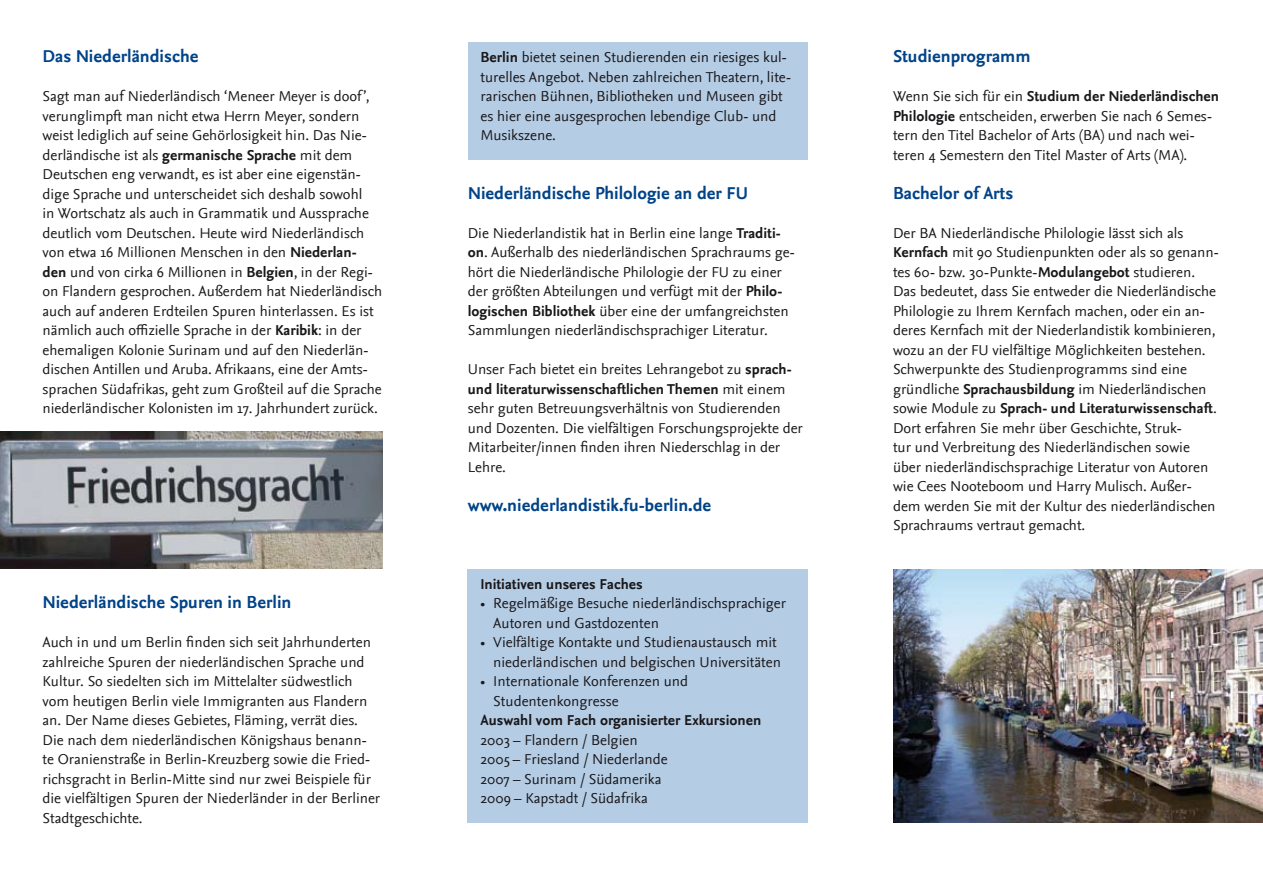
<style>
.page{position:relative;width:1263px;height:893px;background:#fff}
.page>*{position:absolute;margin:0;border:0;box-sizing:border-box;transform-origin:0 0}
.t1{font:700 18px "Nexus Sans";color:#004388}
.t2{font:15px/19.5px "Nexus Sans";color:#1a171b}
.t3{font:700 15px "Nexus Sans";color:#1a171b}
.s1{font-weight:700}
</style>
<div class="page">
<div style="left:468px;top:42px;width:340px;height:117px;background:#b5cde4"></div>
<div style="left:468px;top:569px;width:340px;height:254px;background:#b5cde4"></div>
<img style="left:893px;top:569px;width:370px;height:254px">
<img style="left:0;top:431px;width:383px;height:137px">
<p class="t1" style="left:43px;top:46px;width:158px">Das Niederländische</p>
<p class="t2" style="left:43px;top:87px;width:341px">Sagt man auf Niederländisch ‘Meneer Meyer is doof’, verunglimpft man nicht etwa Herrn Meyer, sondern weist lediglich auf seine Gehörlosigkeit hin. Das Nie&shy;derländische ist als <span class="s1">germanische Sprache</span> mit dem Deutschen eng verwandt, es ist aber eine eigenstän&shy;dige Sprache und unterscheidet sich deshalb sowohl<br>in Wortschatz als auch in Grammatik und Aussprache deutlich vom Deutschen. Heute wird Niederländisch von etwa 16 Millionen Menschen in den <span class="s1">Niederlan&shy;den</span> und von cirka 6 Millionen in <span class="s1">Belgien</span>, in der Regi&shy;on Flandern gesprochen. Außerdem hat Niederländisch auch auf anderen Erdteilen Spuren hinterlassen. Es ist nämlich auch offizielle Sprache in der <span class="s1">Karibik</span>: in der ehemaligen Kolonie Surinam und auf den Niederlän&shy;dischen Antillen und Aruba. Afrikaans, eine der Amts&shy;sprachen Südafrikas, geht zum Großteil auf die Sprache niederländischer Kolonisten im 17. Jahrhundert zurück.</p>
<p class="t1" style="left:43px;top:592px;width:250px">Niederländische Spuren in Berlin</p>
<p class="t2" style="left:43px;top:633px;width:339px">Auch in und um Berlin finden sich seit Jahrhunderten zahlreiche Spuren der niederländischen Sprache und Kultur. So siedelten sich im Mittelalter südwestlich vom heutigen Berlin viele Immigranten aus Flandern an. Der Name dieses Gebietes, Fläming, verrät dies.<br>Die nach dem niederländischen Königshaus benann&shy;te Oranienstraße in Berlin-Kreuzberg sowie die Fried&shy;richsgracht in Berlin-Mitte sind nur zwei Beispiele für die vielfältigen Spuren der Niederländer in der Berliner Stadtgeschichte.</p>
<p class="t2" style="left:480px;top:48px;width:312px"><span class="s1">Berlin</span> bietet seinen Studierenden ein riesiges kul&shy;turelles Angebot. Neben zahlreichen Theatern, lite&shy;rarischen Bühnen, Bibliotheken und Museen gibt es hier eine ausgesprochen lebendige Club- und Musikszene.</p>
<p class="t1" style="left:468px;top:182px;width:282px">Niederländische Philologie an der FU</p>
<p class="t2" style="left:468px;top:223px;width:329px">Die Niederlandistik hat in Berlin eine lange <span class="s1">Traditi&shy;on</span>. Außerhalb des niederländischen Sprachraums ge&shy;hört die Niederländische Philologie der FU zu einer der größten Abteilungen und verfügt mit der <span class="s1">Philo&shy;logischen Bibliothek</span> über eine der umfangreichsten Sammlungen niederländischsprachiger Literatur.</p>
<p class="t2" style="left:468px;top:360px;width:337px">Unser Fach bietet ein breites Lehrangebot zu <span class="s1">sprach&shy;und literaturwissenschaftlichen Themen</span> mit einem sehr guten Betreuungsverhältnis von Studierenden und Dozenten. Die vielfältigen Forschungsprojekte der Mitarbeiter/innen finden ihren Niederschlag in der Lehre.</p>
<p class="t1" style="left:468px;top:494px;width:245px">www.niederlandistik.fu-berlin.de</p>
<p class="t3" style="left:480px;top:575px;width:164px">Initiativen unseres Faches</p>
<p class="t2" style="left:493px;top:594px;width:294px">Regelmäßige Besuche niederländischsprachiger Autoren und Gastdozenten<br>Vielfältige Kontakte und Studienaustausch mit niederländischen und belgischen Universitäten Internationale Konferenzen und Studentenkongresse</p>
<p class="t3" style="left:480px;top:712px;width:282px">Auswahl vom Fach organisierter Exkursionen</p>
<p class="t2" style="left:480px;top:730px;width:189px">2003 – Flandern / Belgien<br>2005 – Friesland / Niederlande<br>2007 – Surinam / Südamerika<br>2009 – Kapstadt / Südafrika</p>
<p class="t2" style="left:480px;top:594px;width:6px">•</p>
<p class="t2" style="left:480px;top:633px;width:6px">•</p>
<p class="t2" style="left:480px;top:672px;width:6px">•</p>
<p class="t1" style="left:893px;top:46px;width:139px">Studienprogramm</p>
<p class="t2" style="left:893px;top:87px;width:328px">Wenn Sie sich für ein <span class="s1">Studium der Niederländischen Philologie</span> entscheiden, erwerben Sie nach 6 Semes&shy;tern den Titel Bachelor of Arts (BA) und nach wei&shy;teren 4 Semestern den Titel Master of Arts (MA).</p>
<p class="t1" style="left:893px;top:182px;width:122px">Bachelor of Arts</p>
<p class="t2" style="left:893px;top:223px;width:328px">Der BA Niederländische Philologie lässt sich als <span class="s1">Kernfach</span> mit 90 Studienpunkten oder als so genann&shy;tes 60- bzw. 30-Punkte-<span class="s1">Modulangebot</span> studieren.<br>Das bedeutet, dass Sie entweder die Niederländische Philologie zu Ihrem Kernfach machen, oder ein an&shy;deres Kernfach mit der Niederlandistik kombinieren, wozu an der FU vielfältige Möglichkeiten bestehen.<br>Schwerpunkte des Studienprogramms sind eine gründliche <span class="s1">Sprachausbildung</span> im Niederländischen sowie Module zu <span class="s1">Sprach- und Literaturwissenschaft</span>.<br>Dort erfahren Sie mehr über Geschichte, Struk-<br>tur und Verbreitung des Niederländischen sowie über niederländischsprachige Literatur von Autoren wie Cees Nooteboom und Harry Mulisch. Außer&shy;dem werden Sie mit der Kultur des niederländischen Sprachraums vertraut gemacht.</p>
</div>
